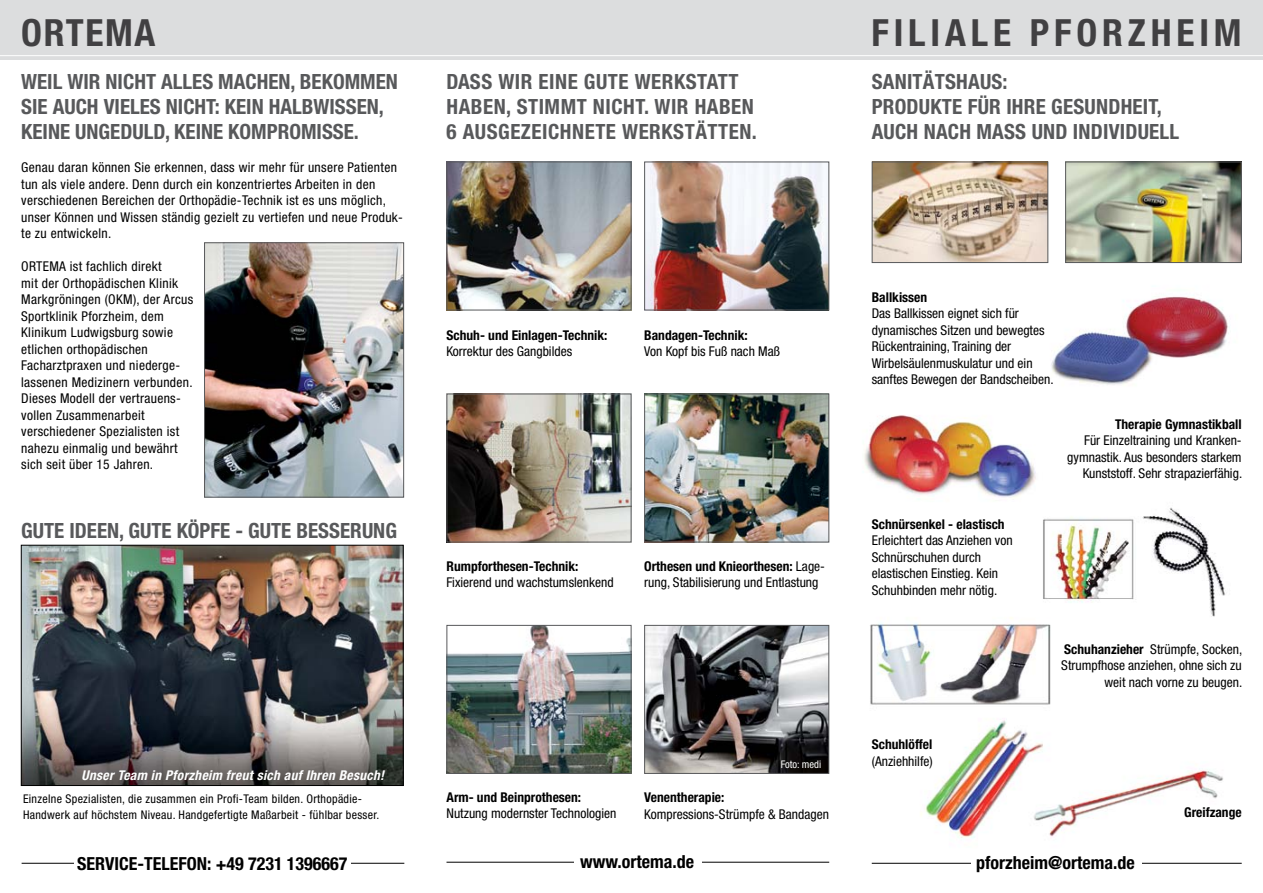
<style>
.page{position:relative;width:1263px;height:893px;background:#fff}
.page>*{position:absolute;margin:0;border:0;box-sizing:border-box;transform-origin:0 0}
.t1{font:700 condensed 37.5px "Helvetica Neue";letter-spacing:.13em;color:#414042}
.t2{font:700 condensed 21px/25.2px "Helvetica Neue";letter-spacing:.01em;color:#58595b}
.t3{font:700 condensed 18px "Helvetica Neue";color:#000}
.t4{font:condensed 13.5px/16.5px "Helvetica Neue";letter-spacing:.01em;color:#000}
.t5{font:700 condensed 13.5px "Helvetica Neue";color:#000}
.t6{font:italic 700 condensed 13.5px "Helvetica Neue";letter-spacing:.025em;color:#fff}
.t7{font:condensed 12px/16.5px "Helvetica Neue";letter-spacing:.025em;color:#000}
.t8{font:condensed 10.5px "Helvetica Neue";color:#fff}
.s1{font-weight:700}
</style>
<div class="page">
<img style="left:864px;top:296px;width:378px;height:568px">
<img style="left:874px;top:164px;width:172px;height:97px">
<div style="left:872px;top:162px;width:176px;height:101px;border:1px solid #58595b"></div>
<img style="left:1067px;top:164px;width:173px;height:97px">
<div style="left:1065px;top:162px;width:177px;height:101px;border:1px solid #58595b"></div>
<div style="left:0;top:0;width:1263px;height:60px;background:#dcddde"></div>
<hr style="left:0;top:55px;width:1263px;height:1px;background:#fff">
<img style="left:23px;top:547px;width:379px;height:237px">
<div style="left:21px;top:545px;width:383px;height:241px;border:1px solid #000"></div>
<img style="left:206px;top:244px;width:196px;height:251px">
<div style="left:204px;top:242px;width:200px;height:255px;border:1px solid #58595b"></div>
<img style="left:448px;top:627px;width:181px;height:145px">
<div style="left:446px;top:625px;width:185px;height:149px;border:1px solid #58595b"></div>
<img style="left:448px;top:396px;width:181px;height:144px">
<div style="left:446px;top:394px;width:185px;height:148px;border:1px solid #58595b"></div>
<img style="left:646px;top:396px;width:181px;height:144px">
<div style="left:644px;top:394px;width:185px;height:148px;border:1px solid #58595b"></div>
<img style="left:448px;top:164px;width:181px;height:144px">
<div style="left:446px;top:162px;width:185px;height:148px;border:1px solid #58595b"></div>
<img style="left:646px;top:164px;width:181px;height:144px">
<div style="left:644px;top:162px;width:185px;height:148px;border:1px solid #58595b"></div>
<img style="left:646px;top:627px;width:181px;height:145px">
<div style="left:644px;top:625px;width:185px;height:149px;border:1px solid #58595b"></div>
<hr style="left:872px;top:863px;width:370px;height:1px;background:#000">
<hr style="left:22px;top:863px;width:382px;height:1px;background:#000">
<div style="left:75px;top:855px;width:276px;height:16px;background:#fff"></div>
<div style="left:971px;top:855px;width:170px;height:15px;background:#fff"></div>
<hr style="left:446px;top:862px;width:383px;height:1px;background:#000">
<div style="left:574px;top:854px;width:128px;height:15px;background:#fff"></div>
<h1 class="t1" style="left:21px;top:10px;width:133px">ORTEMA</h1>
<h1 class="t1" style="left:871px;top:10px;width:182px">FILIALE PFOR</h1>
<h1 class="t1" style="left:1128px;top:10px;width:115px">ZHE IM</h1>
<h2 class="t2" style="left:21px;top:68px;width:225px">WEIL WIR NICHT ALLES MACHEN</h2>
<h2 class="t2" style="left:291px;top:68px;width:22px">, BEKO</h2>
<h2 class="t2" style="left:345px;top:68px;width:43px">MMEN</h2>
<h2 class="t2" style="left:21px;top:93px;width:44px">SIE AUCH</h2>
<h2 class="t2" style="left:104px;top:93px;width:243px">VIELES NICHT: KEIN HALBWISSEN</h2>
<h2 class="t2" style="left:379px;top:93px;width:7px">,</h2>
<h2 class="t2" style="left:21px;top:119px;width:339px">KEINE UNGEDULD, KEINE KOMPROMISSE.</h2>
<p class="t4" style="left:21px;top:159px;width:383px">Genau daran können Sie erkennen, dass wir mehr für unsere Patienten tun als viele andere. Denn durch ein konzentriertes Arbeiten in den verschiedenen Bereichen der Orthopädie-Technik ist es uns möglich, unser Können und Wissen ständig gezielt zu vertiefen und neue Produk&shy;te zu entwickeln.</p>
<p class="t4" style="left:21px;top:258px;width:173px">ORTEMA ist fachlich direkt<br>mit der Orthopädischen Klinik<br>Markgröningen (OKM), der Arcus<br>Sportklinik Pforzheim, dem<br>Klinikum Ludwigsburg sowie etlichen orthopädischen<br>Facharztpraxen und niederge&shy;lassenen Medizinern verbunden.<br>Dieses Modell der vertrauens&shy;vollen Zusammenarbeit verschiedener Spezialisten ist nahezu einmalig und bewährt sich seit über 15 Jahren.</p>
<h2 class="t2" style="left:21px;top:517px;width:287px">GUTE IDEEN, GUTE KÖPFE - GUTE BESSERUN</h2>
<h2 class="t2" style="left:385px;top:517px;width:13px">G</h2>
<p class="t6" style="left:82px;top:767px;width:304px">Unser Team in Pforzheim freut sich auf Ihren Besuch!</p>
<p class="t7" style="left:23px;top:790px;width:358px">Einzelne Spezialisten, die zusammen ein Profi-Team bilden. Orthopädie-<br>Handwerk auf höchstem Niveau. Handgefertigte Maßarbeit - fühlbar besser.</p>
<h2 class="t2" style="left:446px;top:68px;width:13px">DASS</h2>
<h2 class="t2" style="left:498px;top:68px;width:165px">WIR EINE GUTE WERKS</h2>
<h2 class="t2" style="left:697px;top:68px;width:43px">TATT</h2>
<h2 class="t2" style="left:446px;top:93px;width:13px">HABEN</h2>
<h2 class="t2" style="left:446px;top:93px;width:261px;text-indent:60px">, STIMMT NICHT. WIR HABEN<br>6 AUSGEZEICHNE</h2>
<h2 class="t2" style="left:595px;top:119px;width:56px">TE WERKS</h2>
<h2 class="t2" style="left:685px;top:119px;width:74px">TÄTTEN .</h2>
<h2 class="t2" style="left:872px;top:68px;width:86px">SAN ITÄTSHAUS</h2>
<h2 class="t2" style="left:872px;top:68px;width:152px;text-indent:131px">:<br>PRODUKTE FÜR IHRE</h2>
<h2 class="t2" style="left:1051px;top:93px;width:24px">GESUN</h2>
<h2 class="t2" style="left:1108px;top:93px;width:55px">DHEIT,</h2>
<h2 class="t2" style="left:872px;top:119px;width:13px">AUCH</h2>
<h2 class="t2" style="left:924px;top:119px;width:13px">NACH</h2>
<h2 class="t2" style="left:976px;top:119px;width:28px">MASS</h2>
<h2 class="t2" style="left:1032px;top:119px;width:149px">UND INDIVIDUELL</h2>
<p class="t5" style="left:446px;top:327px;width:162px">SCHUH- UND EINLAGEN-TECHNIK:</p>
<p class="t4" style="left:446px;top:343px;width:127px">Korrektur des Gangbildes</p>
<p class="t5" style="left:644px;top:327px;width:105px">BANDAGEN-TECHNIK:</p>
<p class="t4" style="left:644px;top:343px;width:137px">Von Kopf bis Fuß nach Maß</p>
<p class="t5" style="left:872px;top:289px;width:57px">BALLKISSEN</p>
<p class="t4" style="left:872px;top:305px;width:183px">Das Ballkissen eignet sich für dynamisches Sitzen und bewegtes<br>Rückentraining, Training der<br>Wirbelsäulenmuskulatur und ein sanftes Bewegen der Bandscheiben.</p>
<p class="t5" style="left:1115px;top:416px;width:128px">THERAPIE GYMNASTIKBALL</p>
<p class="t4" style="left:1067px;top:432px;width:176px;text-align:right">Für Einzeltraining und Kranken&shy;gymnastik. Aus besonders starkem<br>Kunststoff. Sehr strapazierfähig.</p>
<p class="t5" style="left:446px;top:558px;width:133px">RUMPFORTHESEN-TECHNIK:</p>
<p class="t4" style="left:446px;top:574px;width:169px">Fixierend und wachstumslenkend</p>
<p class="t4" style="left:644px;top:558px;width:182px"><span class="s1">ORTHESEN UND KNIEORTHESEN:</span> Lage&shy;rung, Stabilisierung und Entlastung</p>
<p class="t5" style="left:872px;top:516px;width:134px">SCHNÜRSENKEL - ELASTISCH</p>
<p class="t4" style="left:872px;top:532px;width:142px">Erleichtert das Anziehen von<br>Schnürschuhen durch elastischen Einstieg. Kein<br>Schuhbinden mehr nötig.</p>
<p class="t4" style="left:1061px;top:640px;width:182px;text-align:right"><span class="s1">SCHUHANZIEHER</span> Strümpfe, Socken,<br>Strumpfhose anziehen, ohne sich zu weit nach vorne zu beugen.</p>
<p class="t8" style="left:781px;top:758px;width:42px">Foto: medi</p>
<p class="t5" style="left:872px;top:736px;width:62px">SCHUHLÖFFEL</p>
<p class="t4" style="left:872px;top:753px;width:63px">(Anziehhilfe)</p>
<p class="t5" style="left:446px;top:789px;width:136px">ARM- UND BEINPROTHESEN:</p>
<p class="t4" style="left:446px;top:805px;width:171px">Nutzung modernster Technologien</p>
<p class="t5" style="left:644px;top:789px;width:82px">VENENTHERAPIE:</p>
<p class="t4" style="left:644px;top:806px;width:186px">Kompressions-Strümpfe &amp; Bandagen</p>
<p class="t5" style="left:1184px;top:804px;width:59px">GREIFZANGE</p>
<h3 class="t3" style="left:77px;top:852px;width:272px">SERVICE-TELEFON: +49 7231 1396667</h3>
<h3 class="t3" style="left:580px;top:851px;width:115px">WWW.ORTEMA.DE</h3>
<h3 class="t3" style="left:976px;top:852px;width:160px">PFORZHEIM@ORTEMA.DE</h3>
</div>
